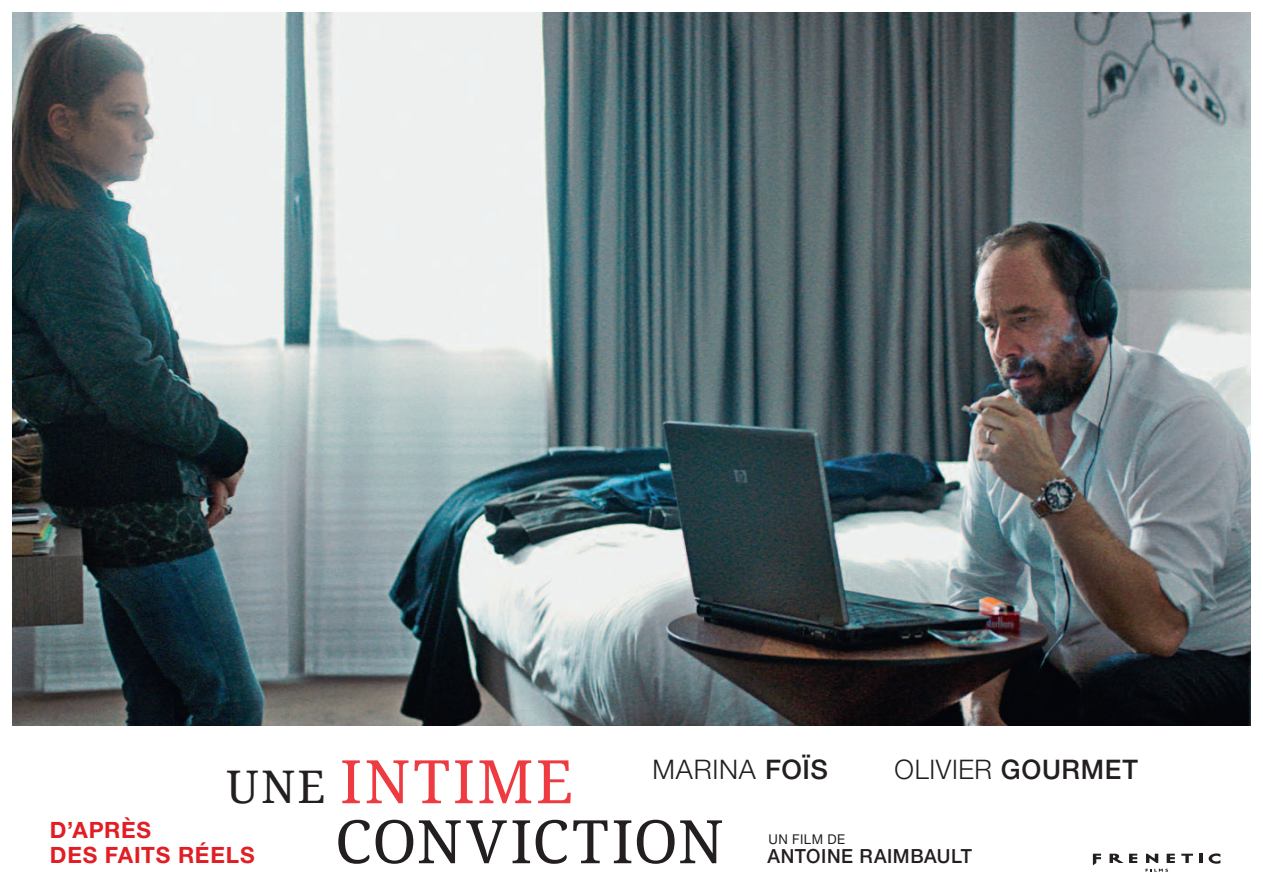
<style>
.page{position:relative;width:1263px;height:893px;background:#fff}
.page>*{position:absolute;margin:0;border:0;box-sizing:border-box;transform-origin:0 0}
.t1{font:60px/60px "Droid Serif";letter-spacing:.04em;color:#231f20}
.t2{font:300 27px "Helvetica Neue";letter-spacing:.025em;color:#231f20}
.t3{font:700 22.5px/25.5px "Helvetica Neue";letter-spacing:.035em;color:#e11e25}
.t4{font:500 19.5px "Helvetica Neue";letter-spacing:.025em;color:#231f20}
.t5{font:13.5px "Helvetica Neue";letter-spacing:.035em;color:#231f20}
.s1{font-weight:500}
.s2{font-size:45px}
.s3{color:#ee3a41}
</style>
<div class="page">
<img style="left:13px;top:13px;width:1237px;height:712px">
<svg style="left:1093px;top:854px;width:8px;height:11px"></svg>
<svg style="left:1109px;top:854px;width:28px;height:9px"></svg>
<svg style="left:1146px;top:854px;width:12px;height:9px"></svg>
<svg style="left:1181px;top:854px;width:12px;height:9px"></svg>
<svg style="left:1199px;top:854px;width:3px;height:9px"></svg>
<svg style="left:1167px;top:854px;width:8px;height:9px"></svg>
<svg style="left:1145px;top:869px;width:23px;height:3px"></svg>
<svg style="left:1208px;top:853px;width:12px;height:11px"></svg>
<p class="t2" style="left:653px;top:753px;width:177px">MARINA <span class="s1">FOÏS</span></p>
<p class="t2" style="left:894px;top:753px;width:245px">OLIVIER <span class="s1">GOURMET</span></p>
<h1 class="t1" style="left:335px;top:750px;width:390px;text-indent:-108px"><span class="s2">UNE</span> <span class="s3">INTIME<br></span>CONVICTION</h1>
<p class="t3" style="left:50px;top:816px;width:206px">D’APRÈS<br>DES FAITS RÉELS</p>
<p class="t5" style="left:768px;top:831px;width:78px">UN FILM DE</p>
<p class="t4" style="left:767px;top:845px;width:206px">ANTOINE RAIMBAULT</p>
</div>
